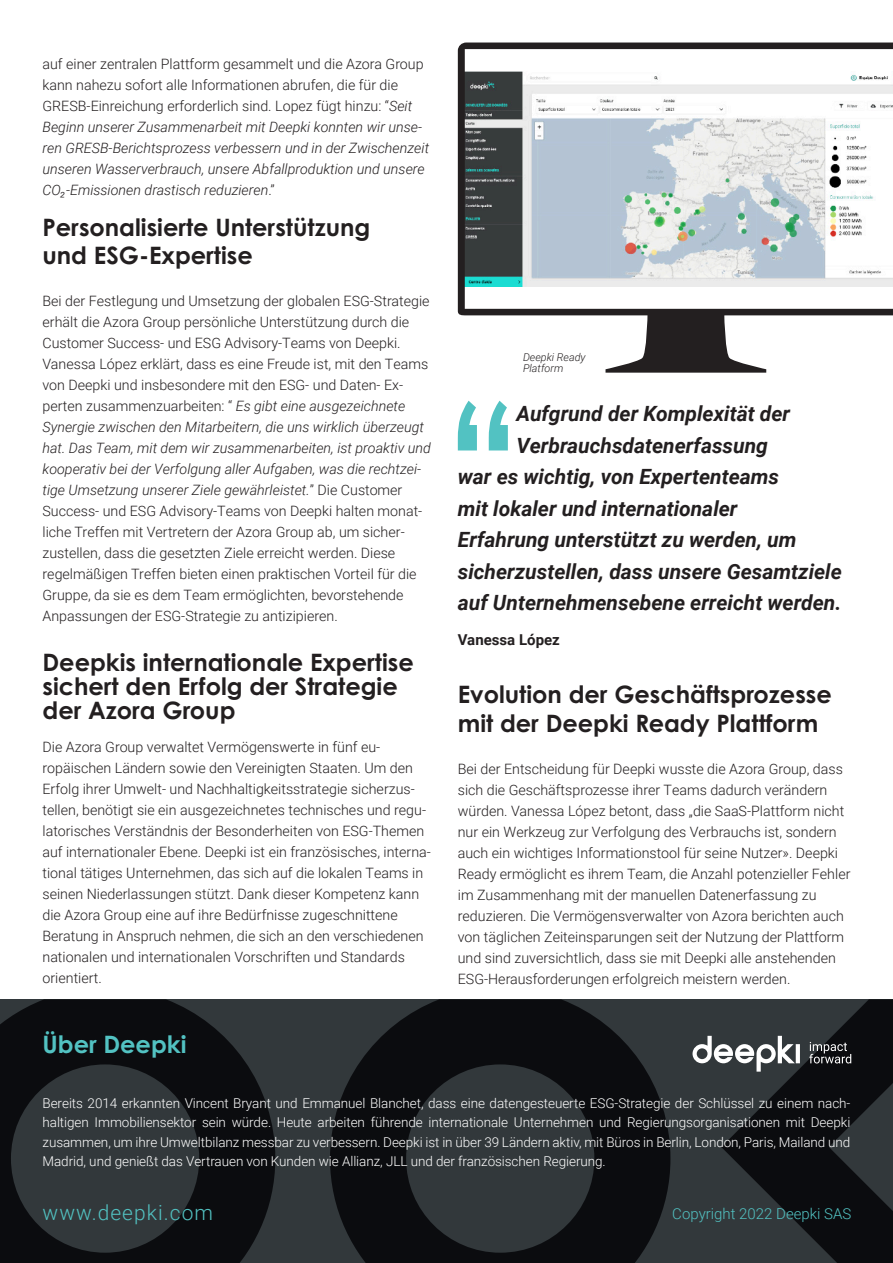
<style>
.page{position:relative;width:893px;height:1263px;background:#fff}
.page>*{position:absolute;margin:0;border:0;box-sizing:border-box;transform-origin:0 0}
.t1{font:700 24px/28.5px "Century Gothic Pro";color:#231f20}
.t2{font:700 24px "Century Gothic Pro";color:#52c2c2}
.t3{font:italic 700 21px "Roboto";color:#231f20}
.t4{font:300 20.85px "Roboto";letter-spacing:.05em;color:#52c2c2}
.t5{font:300 15px "Roboto";color:#52c2c2}
.t6{font:700 15px "Roboto";color:#231f20}
.t7{font:300 14.25px/21px "Roboto";color:#231f20}
.t8{font:italic 300 14.25px/21px "Roboto";color:#231f20}
.t9{font:300 13.5px/19.5px "Roboto";letter-spacing:-.005em;color:#fff;text-align:justify}
.t10{font:italic 300 10.8px/11.6px "Roboto";color:#231f20}
.s1{font-style:normal}
.s2{font-style:italic}
</style>
<div class="page">
<svg style="left:0;top:999px;width:893px;height:264px;background:#1f2326"></svg>
<svg style="left:458px;top:43px;width:435px;height:330px"></svg>
<svg style="left:458px;top:401px;width:50px;height:49px"></svg>
<svg style="left:692px;top:1036px;width:159px;height:35px"></svg>
<p class="t8" style="left:43px;top:53px;width:388px"><span class="s1">auf einer zentralen Plattform gesammelt und die Azora Group kann nahezu sofort alle Informationen abrufen, die für die GRESB-Einreichung erforderlich sind. Lopez fügt hinzu: “</span>Seit Beginn unserer Zusammenarbeit mit Deepki konnten wir unse&shy;ren GRESB-Berichtsprozess verbessern und in der Zwischenzeit unseren Wasserverbrauch, unsere Abfallproduktion und unsere CO₂-Emissionen drastisch reduzieren<span class="s1">.”</span></p>
<p class="t1" style="left:43px;top:212px;width:329px">Personalisierte Unterstützung und ESG-Expertise</p>
<p class="t7" style="left:43px;top:290px;width:390px">Bei der Festlegung und Umsetzung der globalen ESG-Strategie erhält die Azora Group persönliche Unterstützung durch die Customer Success- und ESG Advisory-Teams von Deepki.<br>Vanessa López erklärt, dass es eine Freude ist, mit den Teams von Deepki und insbesondere mit den ESG- und Daten- Ex&shy;perten zusammenzuarbeiten: “ <span class="s2">Es gibt eine ausgezeichnete Synergie zwischen den Mitarbeitern, die uns wirklich überzeugt hat. Das Team, mit dem wir zusammenarbeiten, ist proaktiv und kooperativ bei der Verfolgung aller Aufgaben, was die rechtzei&shy;tige Umsetzung unserer Ziele gewährleistet.</span>” Die Customer Success- und ESG Advisory-Teams von Deepki halten monat&shy;liche Treffen mit Vertretern der Azora Group ab, um sicher&shy;zustellen, dass die gesetzten Ziele erreicht werden. Diese regelmäßigen Treffen bieten einen praktischen Vorteil für die Gruppe, da sie es dem Team ermöglichten, bevorstehende Anpassungen der ESG-Strategie zu antizipieren.</p>
<p class="t1" style="left:43px;top:650px;width:373px;line-height:24px">Deepkis internationale Expertise sichert den Erfolg der Strategie der Azora Group</p>
<p class="t7" style="left:43px;top:736px;width:390px">Die Azora Group verwaltet Vermögenswerte in fünf eu&shy;ropäischen Ländern sowie den Vereinigten Staaten. Um den Erfolg ihrer Umwelt- und Nachhaltigkeitsstrategie sicherzus&shy;tellen, benötigt sie ein ausgezeichnetes technisches und regu&shy;latorisches Verständnis der Besonderheiten von ESG-Themen auf internationaler Ebene. Deepki ist ein französisches, interna&shy;tional tätiges Unternehmen, das sich auf die lokalen Teams in seinen Niederlassungen stützt. Dank dieser Kompetenz kann die Azora Group eine auf ihre Bedürfnisse zugeschnittene Beratung in Anspruch nehmen, die sich an den verschiedenen nationalen und internationalen Vorschriften und Standards orientiert.</p>
<p class="t2" style="left:43px;top:1030px;width:145px">Über Deepki</p>
<p class="t10" style="left:523px;top:351px;width:64px">Deepki Ready<br>Platform</p>
<p class="t3" style="left:516px;top:399px;width:275px">Aufgrund der Komplexität der</p>
<p class="t3" style="left:516px;top:431px;width:253px">Verbrauchsdatenerfassung</p>
<p class="t3" style="left:458px;top:462px;width:323px">war es wichtig, von Expertenteams</p>
<p class="t3" style="left:458px;top:494px;width:281px">mit lokaler und internationaler</p>
<p class="t3" style="left:458px;top:525px;width:340px">Erfahrung unterstützt zu werden, um</p>
<p class="t3" style="left:458px;top:557px;width:386px">sicherzustellen, dass unsere Gesamtziele</p>
<p class="t3" style="left:458px;top:588px;width:385px">auf Unternehmensebene erreicht werden.</p>
<p class="t6" style="left:458px;top:629px;width:104px">Vanessa López</p>
<p class="t1" style="left:458px;top:680px;width:375px">Evolution der Geschäftsprozesse mit der Deepki Ready Plattform</p>
<p class="t7" style="left:458px;top:758px;width:394px">Bei der Entscheidung für Deepki wusste die Azora Group, dass sich die Geschäftsprozesse ihrer Teams dadurch verändern würden. Vanessa López betont, dass „die SaaS-Plattform nicht nur ein Werkzeug zur Verfolgung des Verbrauchs ist, sondern auch ein wichtiges Informationstool für seine Nutzer». Deepki Ready ermöglicht es ihrem Team, die Anzahl potenzieller Fehler im Zusammenhang mit der manuellen Datenerfassung zu reduzieren. Die Vermögensverwalter von Azora berichten auch von täglichen Zeiteinsparungen seit der Nutzung der Plattform und sind zuversichtlich, dass sie mit Deepki alle anstehenden ESG-Herausforderungen erfolgreich meistern werden.</p>
<p class="t9" style="left:43px;top:1092px;width:809px">Bereits 2014 erkannten Vincent Bryant und Emmanuel Blanchet, dass eine datengesteuerte ESG-Strategie der Schlüssel zu einem nach&shy;haltigen Immobiliensektor sein würde. Heute arbeiten führende internationale Unternehmen und Regierungsorganisationen mit Deepki zusammen, um ihre Umweltbilanz messbar zu verbessern. Deepki ist in über 39 Ländern aktiv, mit Büros in Berlin, London, Paris, Mailand und Madrid, und genießt das Vertrauen von Kunden wie Allianz, JLL und der französischen Regierung.</p>
<p class="t4" style="left:43px;top:1198px;width:172px">www.deepki.com</p>
<p class="t5" style="left:672px;top:1203px;width:180px">Copyright 2022 Deepki SAS</p>
</div>
